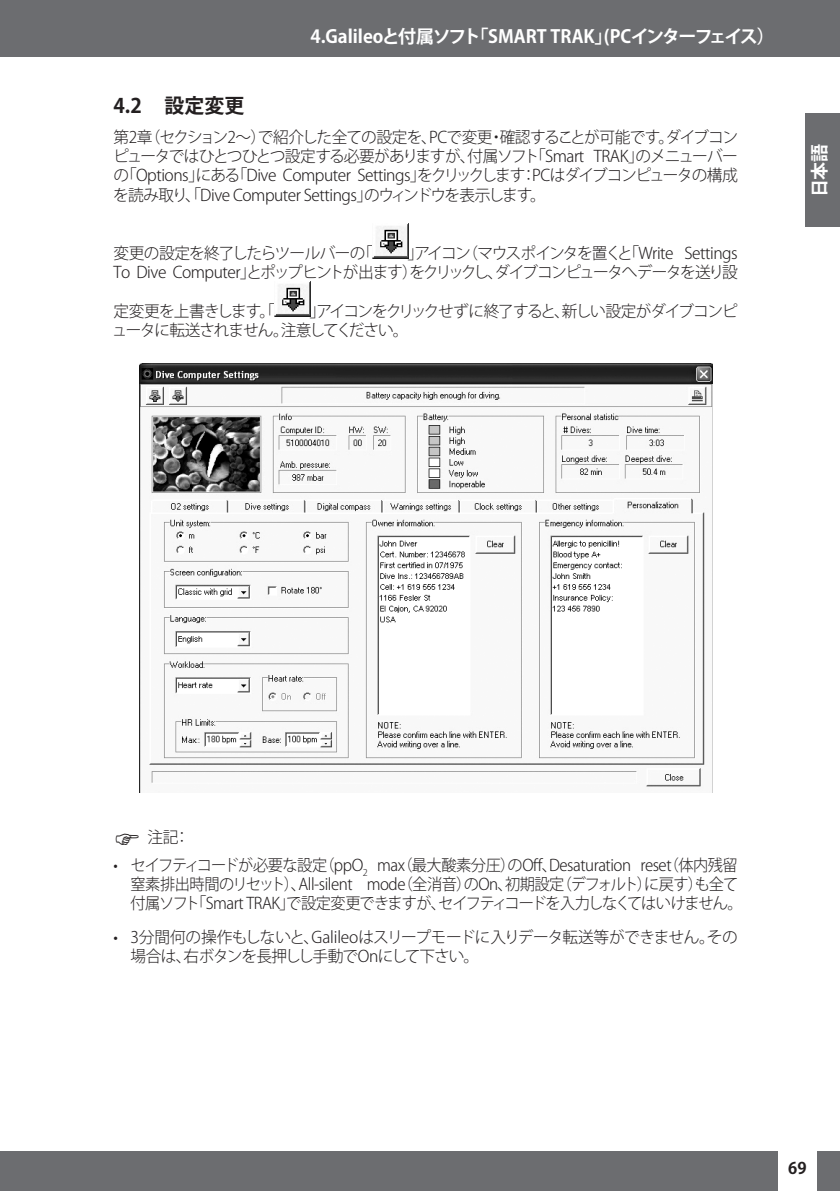
<style>
.page{position:relative;width:840px;height:1191px;background:#fff}
.page>*{position:absolute;margin:0;border:0;box-sizing:border-box;transform-origin:0 0}
.sottotitolo-1{font:700 20px "Koz Go Pro";color:#231f20}
.t1{font:700 18px "Koz Go Pro";color:#fff}
.NORMALE{font:300 16px/19.2px "Koz Go Pro";letter-spacing:-.065em;color:#231f20;text-align:justify}
.note{font:300 16px/19.2px "Koz Go Pro";letter-spacing:-.03em;color:#231f20;scale:.95 1}
.note-2{font:300 16px/19.2px "Koz Go Pro";letter-spacing:-.03em;color:#231f20}
.NORMALE-2{font:300 16px "Koz Go Pro";letter-spacing:-.045em;color:#231f20}
.num_pag{font:700 16px "Koz Go Pro";color:#231f20}
</style>
<div class="page">
<div style="left:0;top:0;width:839px;height:57px;background:#6c6d70"></div>
<div style="left:0;top:1151px;width:777px;height:40px;background:#6c6d70"></div>
<div style="left:816px;top:1151px;width:23px;height:40px;background:#6c6d70"></div>
<div style="left:805px;top:113px;width:34px;height:114px;background:#6c6d70"></div>
<img style="left:372px;top:224px;width:36px;height:35px">
<img style="left:274px;top:282px;width:36px;height:35px">
<img style="left:139px;top:364px;width:572px;height:429px">
<p class="t1" style="left:310px;top:25px;width:465px">4.Galileoと付属ソフト「SMART TRAK」(PCインターフェイス）</p>
<p class="sottotitolo-1" style="left:113px;top:92px;width:133px">4.2 設定変更</p>
<p class="NORMALE" style="left:113px;top:128px;width:626px">第2章（セクション2～）で紹介した全ての設定を、PCで変更・確認することが可能です。ダイブコンピュータではひとつひとつ設定する必要がありますが、付属ソフト「Smart TRAK」のメニューバーの「Options」にある「Dive Computer Settings」をクリックします：PCはダイブコンピュータの構成を読み取り、「Dive Computer Settings」のウィンドウを表示します。</p>
<p class="NORMALE" style="left:113px;top:243px;width:625px;text-align:right">」アイコン（マウスポインタを置くと「Write Settings<br>To Dive Computer」とポップヒントが出ます）をクリックし、ダイブコンピュータへデータを送り設</p>
<p class="NORMALE-2" style="left:113px;top:300px;width:163px">定変更を上書きします。「</p>
<p class="NORMALE-2" style="left:113px;top:242px;width:261px">変更の設定を終了したらツールバーの「</p>
<p class="NORMALE" style="left:112px;top:301px;width:627px;text-indent:197px">」アイコンをクリックせずに終了すると、新しい設定がダイブコンピュータに転送されません。注意してください。</p>
<p class="t1" style="left:807px;top:197px;width:55px;rotate:-90deg">日本語</p>
<p class="note-2" style="left:147px;top:827px;width:44px">注記：</p>
<p class="note" style="left:130px;top:855px;width:645px;text-indent:-17px">• セイフティコードが必要な設定（ppO<sub>2</sub> max（最大酸素分圧）のOff、Desaturation reset（体内残留窒素排出時間のリセット）、All-silent mode（全消音）のOn、初期設定（デフォルト）に戻す）も全て付属ソフト「Smart TRAK」で設定変更できますが、セイフティコードを入力しなくてはいけません。</p>
<p class="note-2" style="left:130px;top:927px;width:608px;text-indent:-17px">• 3分間何の操作もしないと、Galileoはスリープモードに入りデータ転送等ができません。その場合は、右ボタンを長押しし手動でOnにして下さい。</p>
<p class="num_pag" style="left:787px;top:1157px;width:20px">69</p>
</div>
